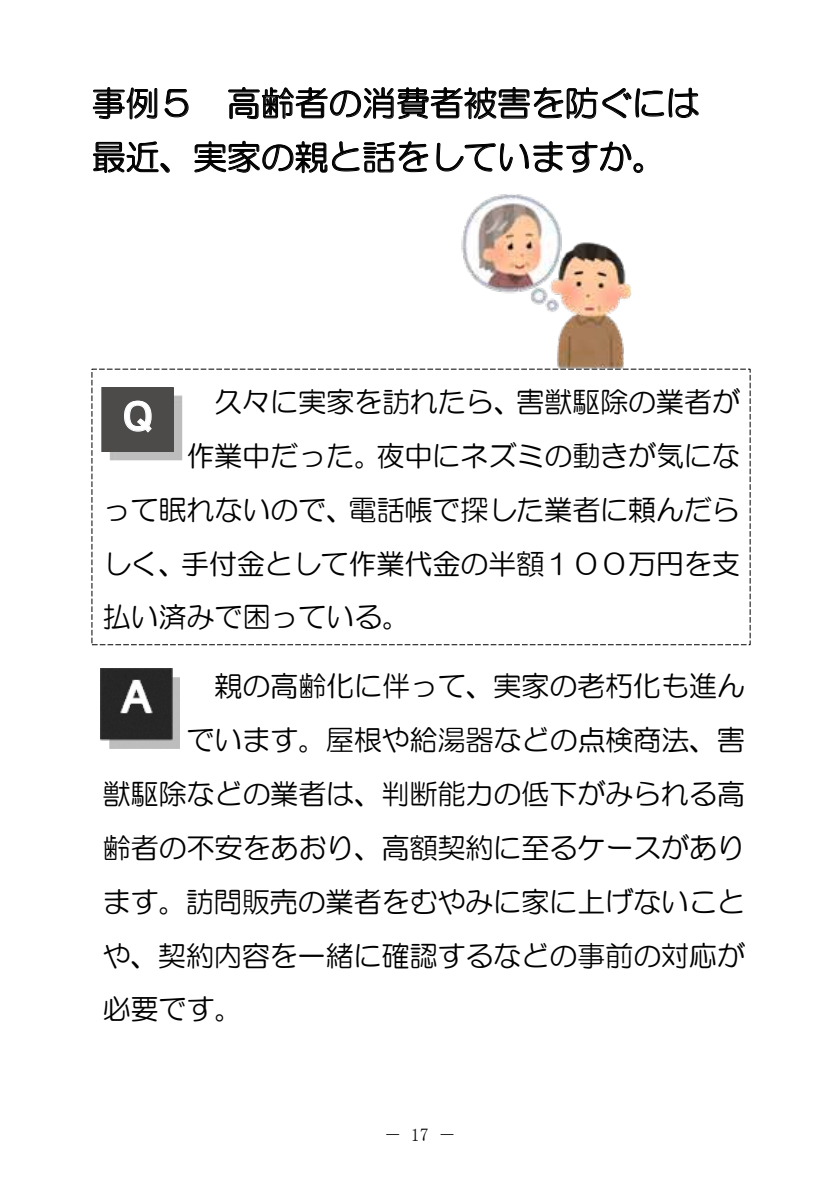
<style>
.page{position:relative;width:840px;height:1191px;background:#fff}
.page>*{position:absolute;margin:0;border:0;box-sizing:border-box;transform-origin:0 0}
.t1{font:36.8px "HGS Gothic E";color:#fff}
.t2{font:34px/53.8px "HG Maru Gothic MPRO";letter-spacing:-.01em;color:#000}
.t3{font:28.4px "HG Maru Gothic MPRO";letter-spacing:-.015em;color:#000}
.t4{font:18px "MS Mincho";color:#000}
</style>
<div class="page">
<svg style="left:92px;top:87px;width:606px;height:87px"></svg>
<div style="left:101px;top:387px;width:73px;height:65px;border:1px solid #4d4a4a"></div>
<div style="left:102px;top:390px;width:71px;height:61px;background:#4d4a4a"></div>
<svg style="left:123px;top:400px;width:29px;height:33px"></svg>
<img style="left:101px;top:668px;width:79px;height:81px">
<img style="left:456px;top:194px;width:184px;height:176px">
<p class="t2" style="left:92px;top:76px;width:609px">事例５ 高齢者の消費者被害を防ぐには最近、実家の親と話をしていますか。</p>
<p class="t3" style="left:214px;top:387px;width:527px">久々に実家を訪れたら、害獣駆除の業者が</p>
<p class="t3" style="left:186px;top:441px;width:555px">作業中だった。夜中にネズミの動きが気にな</p>
<p class="t3" style="left:102px;top:495px;width:638px">って眠れないので、電話帳で探した業者に頼んだら</p>
<p class="t3" style="left:102px;top:549px;width:638px">しく、手付金として作業代金の半額１００万円を支</p>
<p class="t3" style="left:102px;top:603px;width:309px">払い済みで困っている。</p>
<p class="t1" style="left:119px;top:398px;width:38px">Ｑ</p>
<p class="t3" style="left:214px;top:671px;width:532px">親の高齢化に伴って、実家の老朽化も進ん</p>
<p class="t3" style="left:186px;top:725px;width:560px">でいます。屋根や給湯器などの点検商法、害</p>
<p class="t3" style="left:102px;top:779px;width:643px">獣駆除などの業者は、判断能力の低下がみられる高</p>
<p class="t3" style="left:102px;top:833px;width:643px">齢者の不安をあおり、高額契約に至るケースがあり</p>
<p class="t3" style="left:102px;top:887px;width:643px">ます。訪問販売の業者をむやみに家に上げないこと</p>
<p class="t3" style="left:102px;top:941px;width:643px">や、契約内容を一緒に確認するなどの事前の対応が</p>
<p class="t3" style="left:102px;top:995px;width:142px">必要です。</p>
<p class="t4" style="left:384px;top:1125px;width:73px">－ 17 －</p>
</div>
